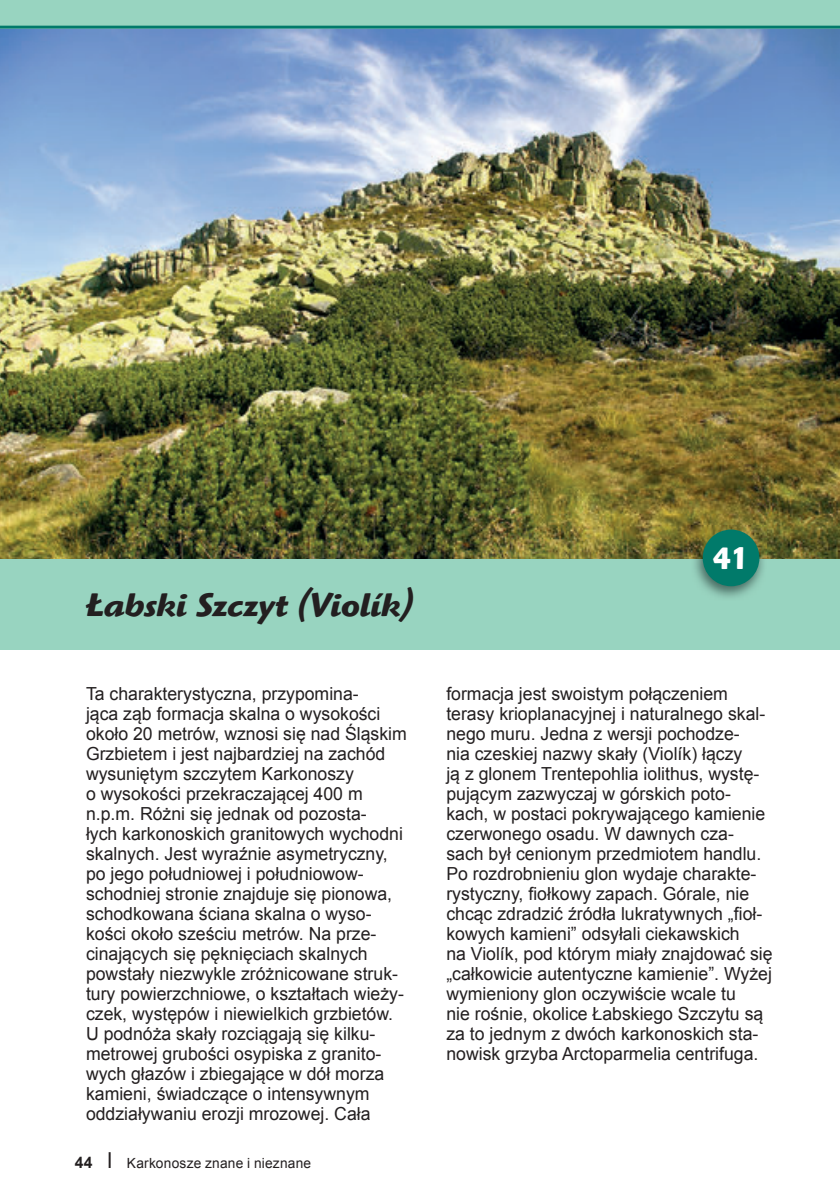
<style>
.page{position:relative;width:840px;height:1193px;background:#fff}
.page>*{position:absolute;margin:0;border:0;box-sizing:border-box;transform-origin:0 0}
.t1{font:italic 700 34px "Highlander Std";letter-spacing:.005em;color:#231f20}
.t2{font:700 32px "Highlander Std";color:#fff;scale:.95 1}
.t3{font:18px/20px "Arial";color:#231f20}
.t4{font:14px "Arial";letter-spacing:.015em;color:#231f20}
.s1{font-weight:700;font-size:16px}
.s2{font-size:22px}
</style>
<div class="page">
<img style="left:0;top:29px;width:839px;height:530px">
<div style="left:0;top:559px;width:839px;height:91px;background:#98d4c0"></div>
<img style="left:691px;top:526px;width:75px;height:72px">
<div style="left:702px;top:530px;width:57px;height:56px;background:#017a6a;border-radius:50%"></div>
<div style="left:0;top:0;width:839px;height:27px;background:#98d4c0"></div>
<hr style="left:0;top:26px;width:839px;height:3px;background:#017a6a">
<h1 class="t1" style="left:86px;top:585px;width:328px">Łabski Szczyt (Violík)</h1>
<h2 class="t2" style="left:712px;top:539px;width:39px">41</h2>
<p class="t3" style="left:86px;top:684px;width:322px">Ta charakterystyczna, przypomina-<br>jąca ząb formacja skalna o wysokości około 20 metrów, wznosi się nad Śląskim Grzbietem i jest najbardziej na zachód wysuniętym szczytem Karkonoszy<br>o wysokości przekraczającej 400 m n.p.m. Różni się jednak od pozosta-<br>łych karkonoskich granitowych wychodni skalnych. Jest wyraźnie asymetryczny, po jego południowej i południowow&shy;schodniej stronie znajduje się pionowa, schodkowana ściana skalna o wyso&shy;kości około sześciu metrów. Na prze&shy;cinających się pęknięciach skalnych powstały niezwykle zróżnicowane struk&shy;tury powierzchniowe, o kształtach wieży&shy;czek, występów i niewielkich grzbietów.<br>U podnóża skały rozciągają się kilku&shy;metrowej grubości osypiska z granito&shy;wych głazów i zbiegające w dół morza kamieni, świadczące o intensywnym oddziaływaniu erozji mrozowej. Cała</p>
<p class="t3" style="left:446px;top:684px;width:327px">formacja jest swoistym połączeniem terasy krioplanacyjnej i naturalnego skal&shy;nego muru. Jedna z wersji pochodze-<br>nia czeskiej nazwy skały (Violík) łączy<br>ją z glonem Trentepohlia iolithus, wystę&shy;pującym zazwyczaj w górskich poto&shy;kach, w postaci pokrywającego kamienie czerwonego osadu. W dawnych cza&shy;sach był cenionym przedmiotem handlu.<br>Po rozdrobnieniu glon wydaje charakte&shy;rystyczny, fiołkowy zapach. Górale, nie chcąc zdradzić źródła lukratywnych „fioł&shy;kowych kamieni” odsyłali ciekawskich<br>na Violík, pod którym miały znajdować się „całkowicie autentyczne kamienie”. Wyżej wymieniony glon oczywiście wcale tu<br>nie rośnie, okolice Łabskiego Szczytu są za to jednym z dwóch karkonoskich sta&shy;nowisk grzyba Arctoparmelia centrifuga.</p>
<p class="t4" style="left:75px;top:1154px;width:238px"><span class="s1">44</span> <span class="s2">l</span> Karkonosze znane i nieznane</p>
</div>
